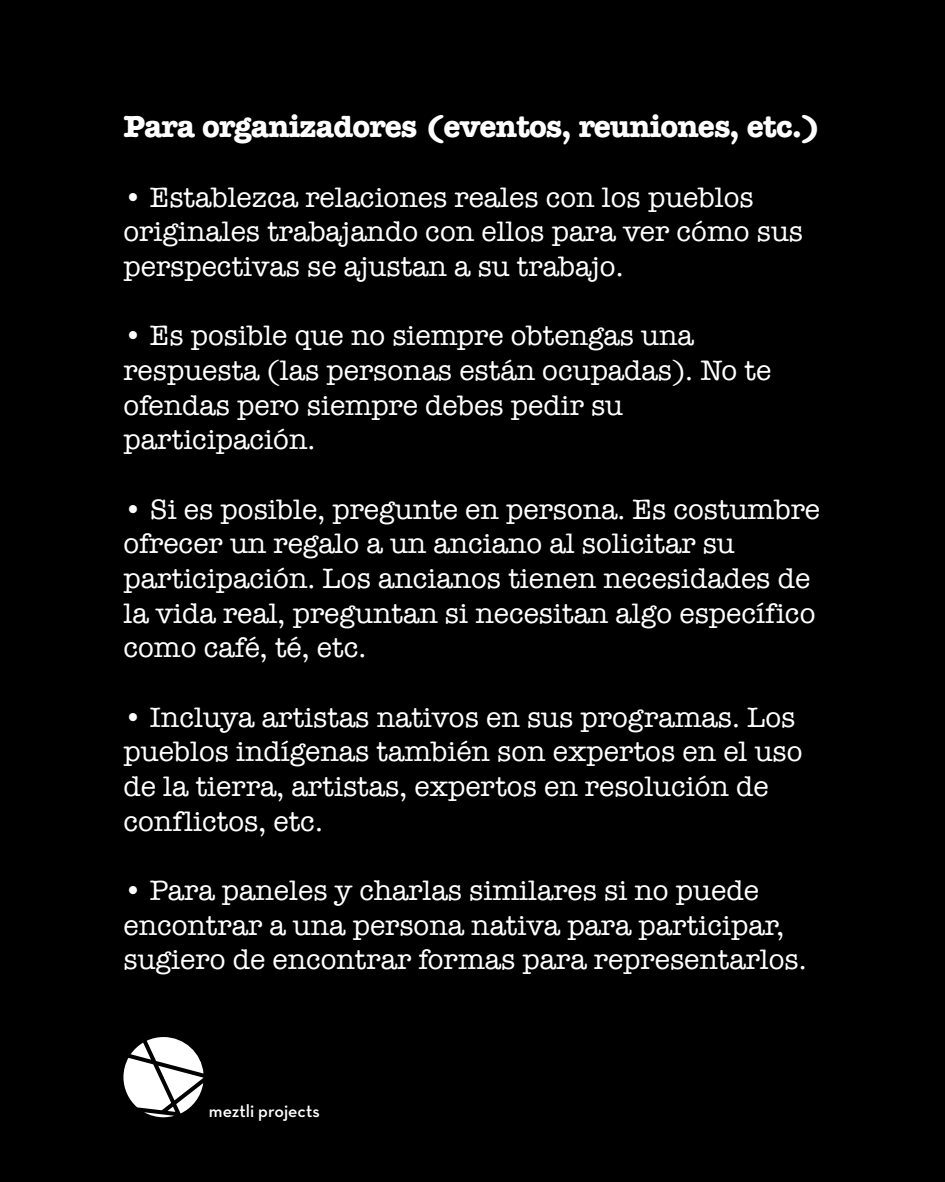
<style>
.page{position:relative;width:945px;height:1182px;background:#fff}
.page>*{position:absolute;margin:0;border:0;box-sizing:border-box;transform-origin:0 0}
.t1{font:700 31.5px "American Typewriter";letter-spacing:-.025em;color:#fff}
.t2{font:28.88px/34.6px "American Typewriter";color:#fff}
.t3{font:600 17.76px "Neutra Text";color:#fff}
</style>
<div class="page">
<div style="left:0;top:0;width:945px;height:1181px;background:#000"></div>
<svg style="left:123px;top:1037px;width:81px;height:80px"></svg>
<p class="t1" style="left:123px;top:99px;width:700px">Para organizadores (eventos, reuniones, etc.)</p>
<p class="t2" style="left:123px;top:178px;width:681px">• Establezca relaciones reales con los pueblos originales trabajando con ellos para ver cómo sus perspectivas se ajustan a su trabajo.</p>
<p class="t2" style="left:123px;top:317px;width:649px">• Es posible que no siempre obtengas una respuesta (las personas están ocupadas). No te ofendas pero siempre debes pedir su participación.</p>
<p class="t2" style="left:123px;top:490px;width:698px">• Si es posible, pregunte en persona. Es costumbre ofrecer un regalo a un anciano al solicitar su participación. Los ancianos tienen necesidades de la vida real, preguntan si necesitan algo específico como café, té, etc.</p>
<p class="t2" style="left:123px;top:698px;width:681px">• Incluya artistas nativos en sus programas. Los pueblos indígenas también son expertos en el uso de la tierra, artistas, expertos en resolución de conflictos, etc.</p>
<p class="t2" style="left:123px;top:871px;width:685px">• Para paneles y charlas similares si no puede encontrar a una persona nativa para participar, sugiero de encontrar formas para representarlos.</p>
<p class="t3" style="left:209px;top:1100px;width:112px">meztli projects</p>
</div>
